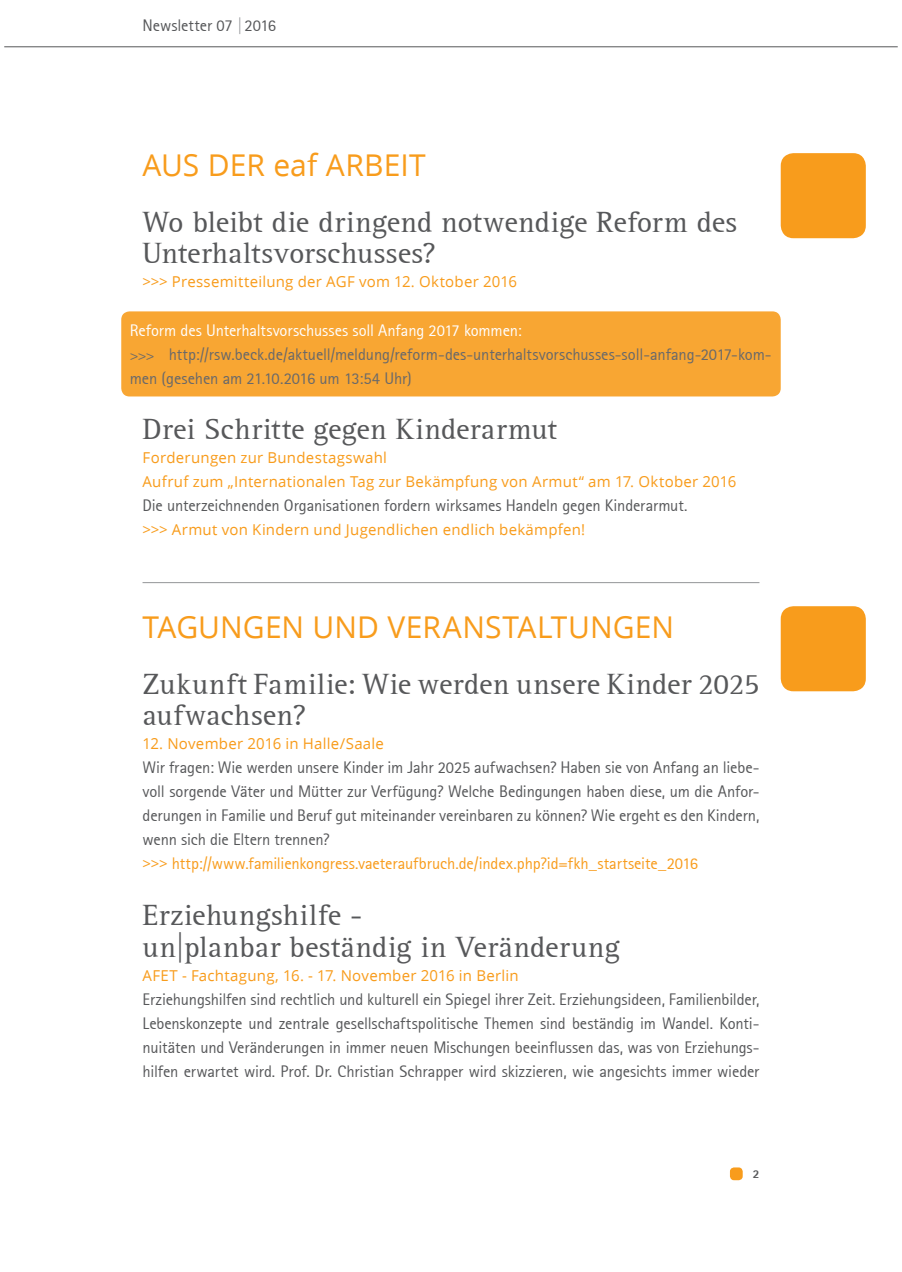
<style>
.page{position:relative;width:902px;height:1272px;background:#fff}
.page>*{position:absolute;margin:0;border:0;box-sizing:border-box;transform-origin:0 0}
.t1{font:30px/31.5px "Rotis Serif";letter-spacing:.01em;color:#57585a}
.t2{font:30px "Open Sans";letter-spacing:.005em;color:#f89c1c}
.t3{font:16.5px/24px "Rotis Sans Serif";letter-spacing:-.01em;color:#57585a}
.t4{font:15px/24px "Open Sans";letter-spacing:.015em;color:#f89c1c}
.t5{font:800 12px "Rotis Sans Serif";color:#57585a}
.s1{color:#939598}
.s2{color:#fff}
.s3{font-family:"Rotis Serif";font-size:15px}
.s4{font-family:"Open Sans";font-size:15px;color:#f89c1c}
.s5{color:#f89c1c}
</style>
<div class="page">
<div style="left:729px;top:1167px;width:13px;height:13px;background:#f89c1c;border-radius:4px"></div>
<hr style="left:4px;top:47px;width:893px;height:1px;background:#57585a">
<div style="left:780px;top:153px;width:85px;height:85px;background:#f89c1c;border-radius:13px"></div>
<div style="left:780px;top:606px;width:85px;height:85px;background:#f89c1c;border-radius:13px"></div>
<hr style="left:142px;top:582px;width:617px;height:1px;background:#939598">
<div style="left:121px;top:311px;width:659px;height:85px;background:#f8a633;border-radius:8px"></div>
<p class="t3" style="left:142px;top:13px;width:135px">Newsletter 07 <span class="s1">|</span> 2016</p>
<h1 class="t2" style="left:142px;top:149px;width:285px">Aus der eaf Arbeit</h1>
<h1 class="t1" style="left:142px;top:207px;width:596px">Wo bleibt die dringend notwendige Reform des<br>Unterhaltsvorschusses?</h1>
<p class="t4" style="left:142px;top:270px;width:376px">&gt;&gt;&gt; Pressemitteilung der AGF vom 12. Oktober 2016</p>
<p class="t3" style="left:130px;top:318px;width:643px"><span class="s2">Reform des Unterhaltsvorschusses soll Anfang 2017 kommen:<br></span><span class="s3">&gt;&gt;&gt;</span> http://rsw.beck.de/aktuell/meldung/reform-des-unterhaltsvorschusses-soll-anfang-2017-kom&shy;men (gesehen am 21.10.2016 um 13:54 Uhr)</p>
<h1 class="t1" style="left:142px;top:414px;width:416px">Drei Schritte gegen Kinderarmut</h1>
<p class="t4" style="left:142px;top:446px;width:595px">Forderungen zur Bundestagswahl<br>Aufruf zum „I nternationalen Tag zur Bekämpfung von Armut“ am 17. Oktober 2016</p>
<p class="t3" style="left:142px;top:493px;width:546px">Die unterzeichnenden Organisationen fordern wirksames Handeln gegen Kinderarmut.</p>
<p class="t4" style="left:142px;top:518px;width:444px">&gt;&gt;&gt; Armut von Kindern und Jugendlichen endlich bekämpfen!</p>
<h1 class="t2" style="left:142px;top:611px;width:19px">Tag</h1>
<h1 class="t2" style="left:198px;top:611px;width:477px">ungen und Veranstaltungen</h1>
<h1 class="t1" style="left:142px;top:669px;width:618px">Zukunft Familie: Wie werden unsere Kinder 2025 aufwachsen?</h1>
<p class="t4" style="left:142px;top:732px;width:243px">12. November 2016 in Halle/Saale</p>
<p class="t3" style="left:142px;top:755px;width:618px">Wir fragen: Wie werden unsere Kinder im Jahr 2025 aufwachsen? Haben sie von Anfang an liebe&shy;voll sorgende Väter und Mütter zur Verfügung? Welche Bedingungen haben diese, um die Anfor&shy;derungen in Familie und Beruf gut miteinander vereinbaren zu können? Wie ergeht es den Kindern, wenn sich die Eltern trennen?<br><span class="s4">&gt;&gt;&gt;</span> <span class="s5">http://www.familienkongress.vaeteraufbruch.de/index.php?id=fkh_startseite_2016</span></p>
<h1 class="t1" style="left:142px;top:900px;width:479px">Erziehungshilfe -<br>un|planbar beständig in Veränderung</h1>
<p class="t4" style="left:142px;top:963px;width:378px">AFET - Fachtagung, 16. - 17. N ovember 2016 in Berlin</p>
<p class="t3" style="left:142px;top:986px;width:618px;text-align:justify">Erziehungshilfen sind rechtlich und kulturell ein Spiegel ihrer Zeit. Erziehungsideen, Familienbilder, Lebenskonzepte und zentrale gesellschaftspolitische Themen sind beständig im Wandel. Konti&shy;nuitäten und Veränderungen in immer neuen Mischungen beeinflussen das, was von Erziehungs&shy;hilfen erwartet wird. Prof. Dr. Christian Schrapper wird skizzieren, wie angesichts immer wieder</p>
<p class="t5" style="left:752px;top:1166px;width:8px">2</p>
</div>
